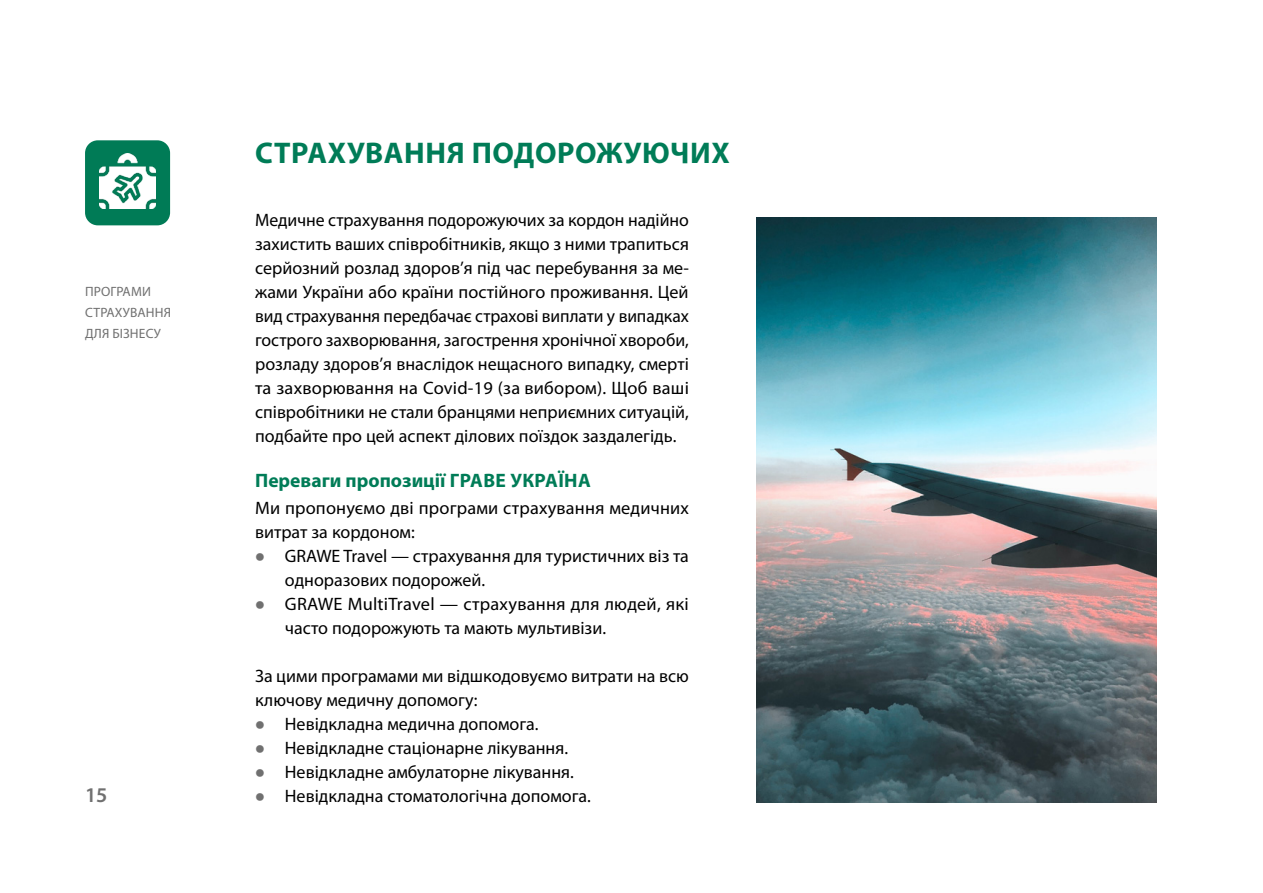
<style>
.page{position:relative;width:1263px;height:893px;background:#fff}
.page>*{position:absolute;margin:0;border:0;box-sizing:border-box;transform-origin:0 0}
.t1{font:700 30px "Myriad Pro";letter-spacing:.02em;color:#007c57}
.t2{font:600 21px "Myriad Pro";color:#707070}
.t3{font:700 19.5px "Myriad Pro";color:#007c57}
.t4{font:18px/24px "Myriad Pro";color:#000}
.t5{font:13.5px/21px "Myriad Pro";letter-spacing:.01em;color:#707070}
.s1{font-weight:900;font-size:27px;color:#707070}
</style>
<div class="page">
<img style="left:757px;top:218px;width:400px;height:584px">
<div style="left:85px;top:140px;width:85px;height:85px;background:#007b56;border-radius:13px"></div>
<img style="left:100px;top:153px;width:55px;height:56px">
<p class="t5" style="left:85px;top:281px;width:88px">ПРОГРАМИ<br>СТРАХУВАННЯ<br>ДЛЯ БІЗНЕСУ</p>
<p class="t2" style="left:85px;top:782px;width:24px">15</p>
<h1 class="t1" style="left:255px;top:133px;width:476px">СТРАХУВАННЯ ПОДОРОЖУЮЧИХ</h1>
<p class="t4" style="left:255px;top:208px;width:435px;text-align:justify">Медичне страхування подорожуючих за кордон надійно захистить ваших співробітників, якщо з ними трапиться серйозний розлад здоров’я під час перебування за ме&shy;жами України або країни постійного проживання. Цей вид страхування передбачає страхові виплати у випадках гострого захворювання, загострення хронічної хвороби, розладу здоров’я внаслідок нещасного випадку, смерті та захворювання на Covid‑19 (за вибором). Щоб ваші співробітники не стали бранцями неприємних ситуацій, подбайте про цей аспект ділових поїздок заздалегідь.</p>
<p class="t3" style="left:255px;top:468px;width:337px">Переваги пропозиції ГРАВЕ УКРАЇНА</p>
<p class="t4" style="left:255px;top:496px;width:435px">Ми пропонуємо дві програми страхування медичних витрат за кордоном:</p>
<p class="t4" style="left:285px;top:544px;width:405px;text-indent:-30px"><span class="s1">•</span> GRAWE Travel — страхування для туристичних віз та одноразових подорожей.</p>
<p class="t4" style="left:285px;top:592px;width:405px;text-indent:-30px"><span class="s1">•</span> GRAWE MultiTravel — страхування для людей, які часто подорожують та мають мультивізи.</p>
<p class="t4" style="left:255px;top:664px;width:435px">За цими програмами ми відшкодовуємо витрати на всю ключову медичну допомогу:</p>
<p class="t4" style="left:255px;top:712px;width:285px"><span class="s1">•</span> Невідкладна медична допомога.</p>
<p class="t4" style="left:255px;top:736px;width:314px"><span class="s1">•</span> Невідкладне стаціонарне лікування.</p>
<p class="t4" style="left:255px;top:760px;width:320px"><span class="s1">•</span> Невідкладне амбулаторне лікування.</p>
<p class="t4" style="left:255px;top:784px;width:337px"><span class="s1">•</span> Невідкладна стоматологічна допомога.</p>
</div>
